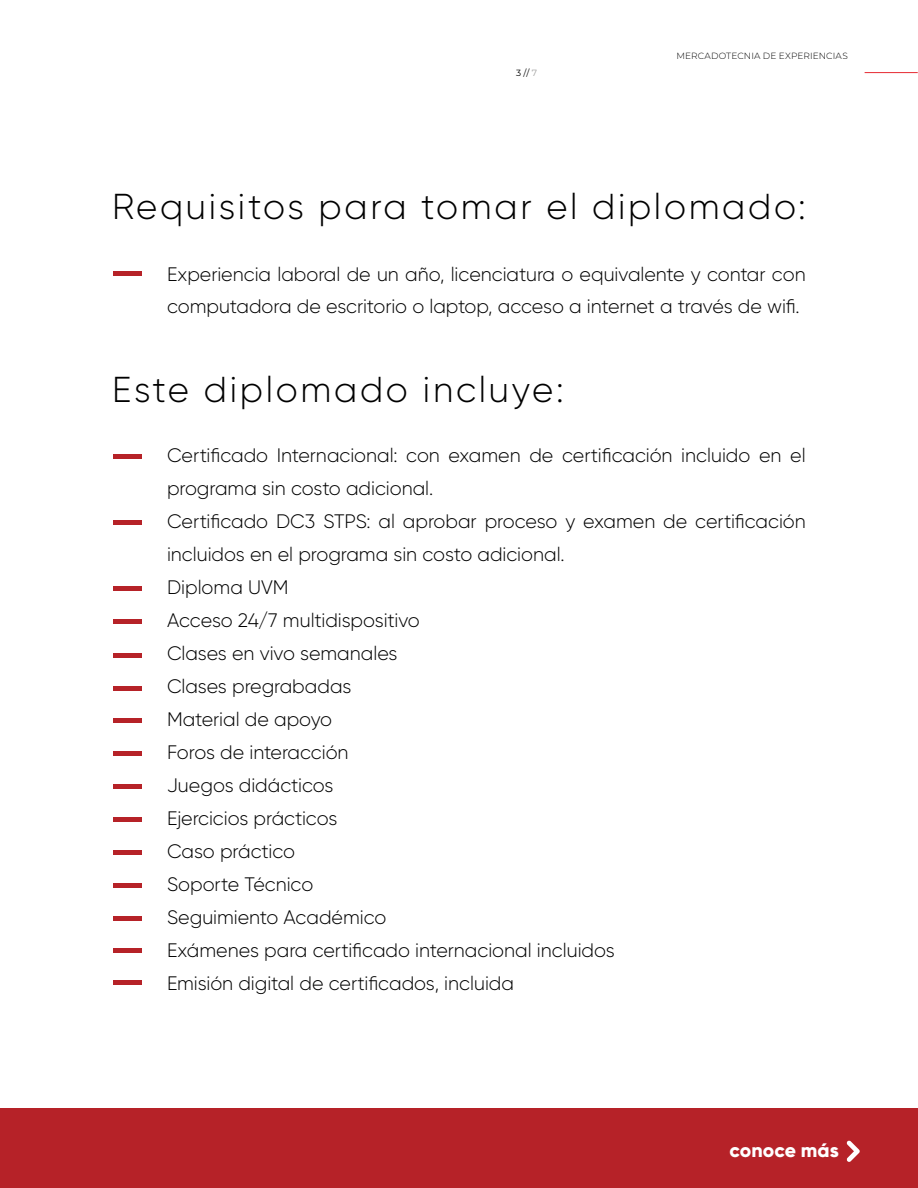
<style>
.page{position:relative;width:918px;height:1188px;background:#fff}
.page>*{position:absolute;margin:0;border:0;box-sizing:border-box;transform-origin:0 0}
.t1{font:300 36px "Gilroy";letter-spacing:.075em;color:#000}
.t2{font:300 19.5px/33px "Gilroy";letter-spacing:-.005em;color:#000}
.t3{font:800 19.5px "Gilroy";color:#fff}
.t4{font:300 9px "Montserrat";letter-spacing:.015em;color:#000}
.t5{font:9px "Montserrat";color:#000}
.s1{color:#9d9d9c}
</style>
<div class="page">
<hr style="left:865px;top:72px;width:53px;height:1px;background:#e62a32">
<div style="left:0;top:1108px;width:918px;height:80px;background:#b62228"></div>
<svg style="left:847px;top:1140px;width:13px;height:22px"></svg>
<hr style="left:113px;top:272px;width:29px;height:4px;background:#b62228">
<hr style="left:113px;top:454px;width:29px;height:4px;background:#b62228">
<hr style="left:113px;top:521px;width:29px;height:4px;background:#b62228">
<hr style="left:113px;top:586px;width:29px;height:4px;background:#b62228">
<hr style="left:113px;top:620px;width:29px;height:4px;background:#b62228">
<hr style="left:113px;top:653px;width:29px;height:4px;background:#b62228">
<hr style="left:113px;top:687px;width:29px;height:4px;background:#b62228">
<hr style="left:113px;top:718px;width:29px;height:4px;background:#b62228">
<hr style="left:113px;top:751px;width:29px;height:4px;background:#b62228">
<hr style="left:113px;top:784px;width:29px;height:4px;background:#b62228">
<div style="left:113px;top:817px;width:29px;height:5px;background:#b62228"></div>
<div style="left:113px;top:850px;width:29px;height:5px;background:#b62228"></div>
<hr style="left:113px;top:884px;width:29px;height:4px;background:#b62228">
<hr style="left:113px;top:917px;width:29px;height:4px;background:#b62228">
<hr style="left:113px;top:949px;width:29px;height:4px;background:#b62228">
<hr style="left:113px;top:981px;width:29px;height:4px;background:#b62228">
<p class="t5" style="left:516px;top:66px;width:22px">3 // <span class="s1">7</span></p>
<p class="t4" style="left:676px;top:50px;width:173px">MERCADOTECNIA DE EXPERIENCIAS</p>
<h1 class="t1" style="left:112px;top:184px;width:695px">Requisitos para tomar el diplomado:</h1>
<p class="t2" style="left:167px;top:257px;width:640px">Experiencia laboral de un año, licenciatura o equivalente y contar con computadora de escritorio o laptop, acceso a internet a través de wifi.</p>
<h1 class="t1" style="left:112px;top:367px;width:453px">Este diplomado incluye:</h1>
<p class="t2" style="left:167px;top:438px;width:640px">Certificado Internacional: con examen de certificación incluido en el programa sin costo adicional.<br>Certificado DC3 STPS: al aprobar proceso y examen de certificación incluidos en el programa sin costo adicional.<br>Diploma UVM<br>Acceso 24/7 multidispositivo<br>Clases en vivo semanales<br>Clases pregrabadas<br>Material de apoyo<br>Foros de interacción<br>Juegos didácticos<br>Ejercicios prácticos<br>Caso práctico<br>Soporte Técnico<br>Seguimiento Académico<br>Exámenes para certificado internacional incluidos<br>Emisión digital de certificados, incluida</p>
<p class="t3" style="left:730px;top:1138px;width:111px">conoce más</p>
</div>
